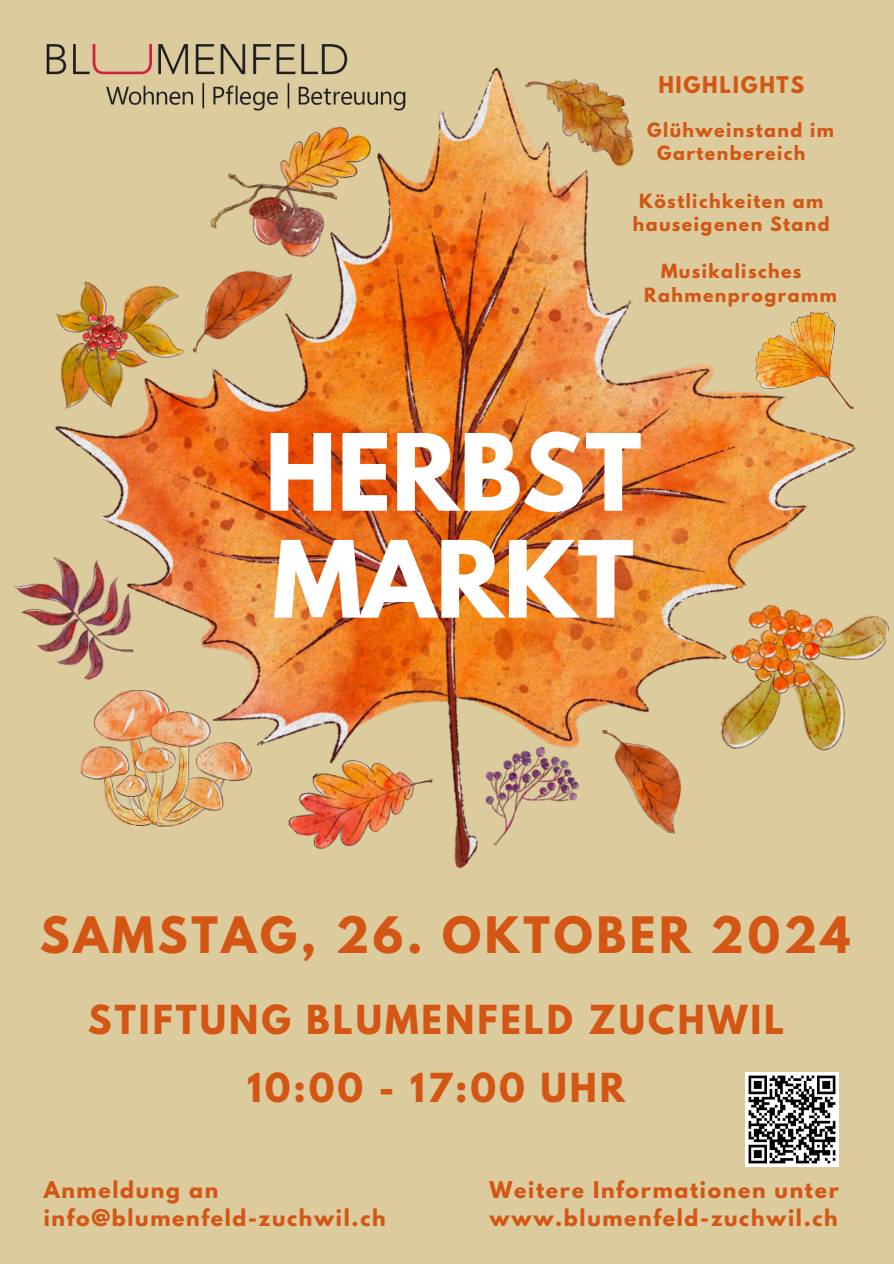
<style>
.page{position:relative;width:894px;height:1264px;background:#fff}
.page>*{position:absolute;margin:0;border:0;box-sizing:border-box;transform-origin:0 0}
.t1{font:700 94.2px/106.8px "League Spartan";color:#fff}
.t2{font:700 44.4px "League Spartan";letter-spacing:.085em;color:#d35614}
.t3{font:700 35.4px "League Spartan";letter-spacing:.085em;color:#d35614}
.t4{font:700 20.4px/28.2px "League Spartan";letter-spacing:.085em;color:#d35614}
.t5{font:700 17.4px/23.7px "League Spartan";letter-spacing:.085em;color:#d35614}
</style>
<div class="page">
<div style="left:0;top:0;width:893px;height:1263px;background:#dbcb9d"></div>
<img style="left:78px;top:67px;width:811px;height:802px">
<img style="left:524px;top:67px;width:114px;height:117px">
<img style="left:80px;top:689px;width:173px;height:141px">
<img style="left:461px;top:730px;width:128px;height:138px">
<img style="left:14px;top:535px;width:146px;height:156px">
<img style="left:199px;top:122px;width:187px;height:149px">
<img style="left:755px;top:313px;width:97px;height:95px">
<img style="left:46px;top:44px;width:374px;height:78px">
<img style="left:588px;top:729px;width:100px;height:104px">
<img style="left:208px;top:266px;width:84px;height:94px">
<img style="left:55px;top:244px;width:153px;height:202px">
<img style="left:745px;top:1072px;width:93px;height:93px">
<h3 class="t4" style="left:658px;top:73px;width:147px">HIGHLIGHTS</h3>
<p class="t5" style="left:657px;top:120px;width:178px;text-indent:-10px">Glühweinstand im<br>Gartenbereich</p>
<p class="t5" style="left:632px;top:191px;width:198px;text-align:center">Köstlichkeiten am hauseigenen Stand</p>
<p class="t5" style="left:660px;top:262px;width:142px">Musikalisches</p>
<p class="t5" style="left:644px;top:285px;width:194px">Rahmenprogramm</p>
<p class="t1" style="left:265px;top:431px;width:378px">HERBST<br>MARKT</p>
<p class="t2" style="left:40px;top:912px;width:811px">SAMSTAG, 26. OKTOBER 2024</p>
<h2 class="t3" style="left:88px;top:1001px;width:697px">STIFTUNG BLUMENFELD ZUCHWIL</h2>
<h3 class="t3" style="left:247px;top:1070px;width:379px">10:00 - 17:00 UHR</h3>
<h5 class="t4" style="left:44px;top:1177px;width:343px">Anmeldung an info@blumenfeld-zuchwil.ch</h5>
<h5 class="t4" style="left:489px;top:1177px;width:350px">Weitere Informationen unter www.blumenfeld-zuchwil.ch</h5>
</div>
